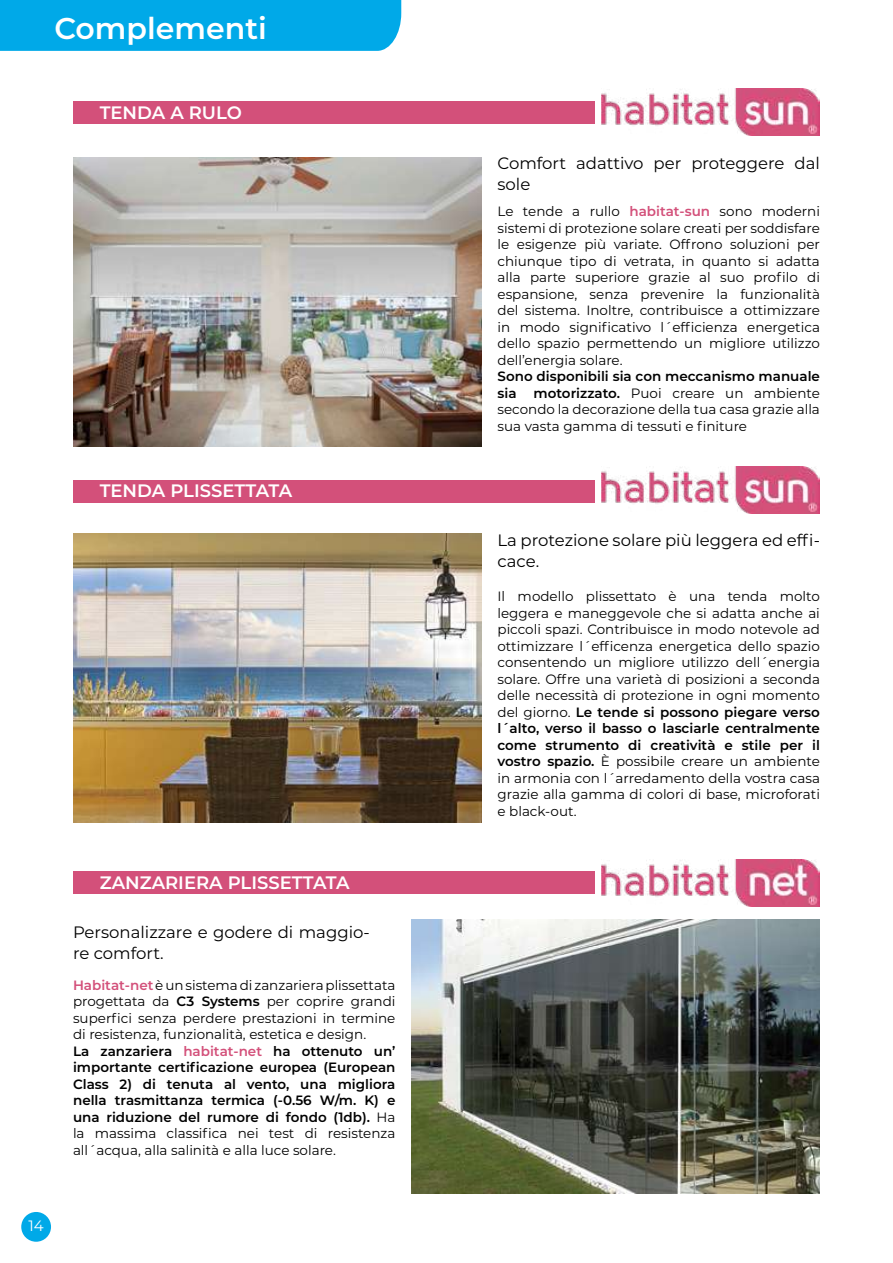
<style>
.page{position:relative;width:893px;height:1263px;background:#fff}
.page>*{position:absolute;margin:0;border:0;box-sizing:border-box;transform-origin:0 0}
.t1{font:600 30px "Montserrat";color:#fff}
.t2{font:600 18px "Montserrat";color:#fff}
.t3{font:16.5px/21px "Montserrat";color:#000}
.t4{font:15px "Montserrat";color:#fff}
.t5{font:13.5px/16.5px "Montserrat";color:#000;text-align:justify}
.t6{font:600 13.5px/16.5px "Montserrat";color:#000}
.s1{font-weight:600;color:#d3507a}
.s2{font-weight:600}
</style>
<div class="page">
<img style="left:73px;top:533px;width:408px;height:290px">
<img style="left:73px;top:157px;width:408px;height:289px">
<img style="left:412px;top:919px;width:408px;height:274px">
<div style="left:0;top:0;width:401px;height:51px;background:#00a9e8"></div>
<div style="left:73px;top:480px;width:522px;height:22px;background:#d3507a"></div>
<div style="left:73px;top:102px;width:522px;height:22px;background:#d3507a"></div>
<div style="left:73px;top:872px;width:522px;height:22px;background:#d3507a"></div>
<div style="left:21px;top:1212px;width:30px;height:30px;background:#00a9e8;border-radius:50%"></div>
<img style="left:602px;top:467px;width:218px;height:46px">
<img style="left:602px;top:88px;width:218px;height:47px">
<img style="left:602px;top:859px;width:218px;height:47px">
<h1 class="t1" style="left:54px;top:7px;width:214px">Complementi</h1>
<h2 class="t2" style="left:100px;top:100px;width:144px">TENDA A RULO</h2>
<h2 class="t2" style="left:100px;top:478px;width:194px">TENDA PLISSETTATA</h2>
<p class="t4" style="left:28px;top:1216px;width:17px">14</p>
<h2 class="t2" style="left:100px;top:870px;width:251px">ZANZARIERA PLISSETTATA</h2>
<p class="t3" style="left:73px;top:921px;width:298px">Personalizzare e godere di maggio&shy;re comfort.</p>
<p class="t5" style="left:73px;top:976px;width:324px;text-align:left"><span class="s1">Habitat-net</span> è un sistema di zanzariera plissettata progettata da <span class="s2">C3 Systems</span> per coprire grandi superfici senza perdere prestazioni in termine di resistenza, funzionalità, estetica e design.<br><span class="s2">La zanzariera</span> <span class="s1">habitat-net</span> <span class="s2">ha ottenuto un’ importante certificazione europea (European Class 2) di tenuta al vento, una migliora nella trasmittanza termica (-0.56 W/m. K) e una riduzione del rumore di fondo (1db).</span> Ha la massima classifica nei test di resistenza all´acqua, alla salinità e alla luce solare.</p>
<p class="t3" style="left:497px;top:152px;width:324px">Comfort adattivo per proteggere dal sole</p>
<p class="t5" style="left:497px;top:203px;width:324px">Le tende a rullo <span class="s1">habitat-sun</span> sono moderni sistemi di protezione solare creati per soddisfare le esigenze più variate. Offrono soluzioni per chiunque tipo di vetrata, in quanto si adatta alla parte superiore grazie al suo profilo di espansione, senza prevenire la funzionalità del sistema. Inoltre, contribuisce a ottimizzare in modo significativo l´efficienza energetica dello spazio permettendo un migliore utilizzo dell’energia solare.</p>
<p class="t6" style="left:497px;top:367px;width:324px">Sono disponibili sia con meccanismo manuale sia</p>
<p class="t5" style="left:497px;top:384px;width:324px;text-indent:36px"><span class="s2">motorizzato.</span> Puoi creare un ambiente secondo la decorazione della tua casa grazie alla sua vasta gamma di tessuti e finiture</p>
<p class="t3" style="left:497px;top:529px;width:324px">La protezione solare più leggera ed effi&shy;cace.</p>
<p class="t5" style="left:497px;top:588px;width:324px">Il modello plissettato è una tenda molto leggera e maneggevole che si adatta anche ai piccoli spazi. Contribuisce in modo notevole ad ottimizzare l´efficenza energetica dello spazio consentendo un migliore utilizzo dell´energia solare. Offre una varietà di posizioni a seconda delle necessità di protezione in ogni momento del giorno. <span class="s2">Le tende si possono piegare verso l´alto, verso il basso o lasciarle centralmente come strumento di creatività e stile per il vostro spazio.</span> È possibile creare un ambiente in armonia con l´arredamento della vostra casa grazie alla gamma di colori di base, microforati e black-out.</p>
</div>
